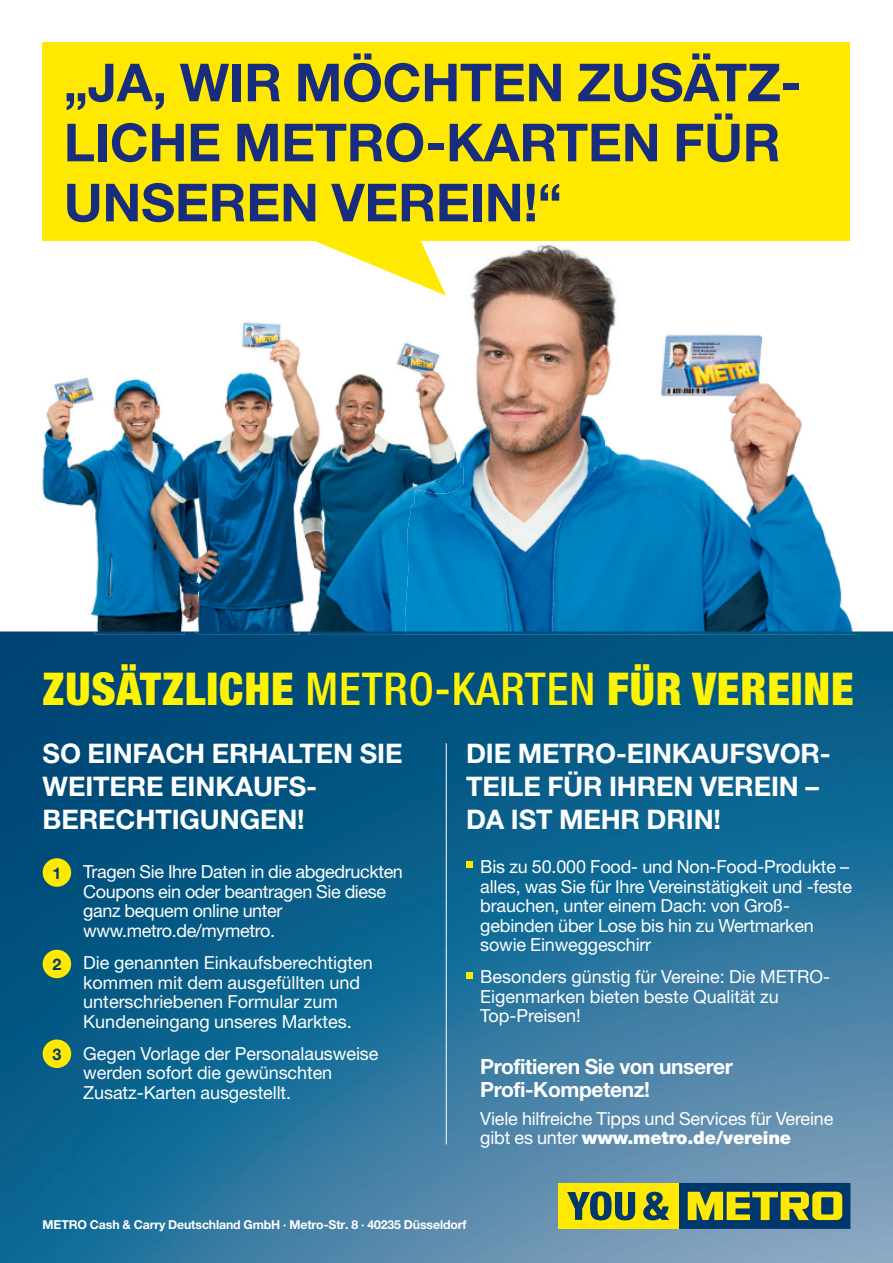
<style>
.page{position:relative;width:893px;height:1263px;background:#fff}
.page>*{position:absolute;margin:0;border:0;box-sizing:border-box;transform-origin:0 0}
.t1{font:700 52.5px/60px "Helvetica Neue LT Std";letter-spacing:-.005em;color:#182d7e}
.t2{font:900 condensed 45.3px "Helvetica Neue LT Std";letter-spacing:.02em;color:#fff400}
.t3{font:700 27px/33px "Helvetica Neue LT Std";letter-spacing:-.005em;color:#fff}
.t4{font:700 21px/22.5px "Helvetica Neue LT Std";letter-spacing:-.02em;color:#fff}
.t5{font:18px/19.5px "Helvetica Neue LT Std";letter-spacing:-.01em;color:#fff}
.t6{font:700 16.05px "Helvetica Neue LT Std";color:#00376c}
.t7{font:700 12.3px "Helvetica Neue LT Pro";letter-spacing:-.01em;color:#fff}
.s1{font-weight:500}
.s2{font-weight:900}
</style>
<div class="page">
<div style="left:43px;top:43px;width:807px;height:198px;background:#ffe900"></div>
<img style="left:42px;top:322px;width:363px;height:309px">
<img style="left:308px;top:604px;width:8px;height:27px">
<img style="left:405px;top:244px;width:448px;height:387px">
<img style="left:316px;top:451px;width:147px;height:180px">
<svg style="left:315px;top:241px;width:131px;height:54px"></svg>
<img style="left:0;top:631px;width:893px;height:632px">
<img style="left:195px;top:631px;width:104px;height:3px">
<img style="left:95px;top:631px;width:89px;height:3px">
<img style="left:316px;top:631px;width:539px;height:3px">
<svg style="left:308px;top:631px;width:8px;height:3px"></svg>
<div style="left:43px;top:858px;width:28px;height:29px;background:#ffe900;border-radius:50%"></div>
<div style="left:43px;top:950px;width:28px;height:28px;background:#ffe900;border-radius:50%"></div>
<div style="left:43px;top:1039px;width:28px;height:29px;background:#ffe900;border-radius:50%"></div>
<hr style="left:446px;top:743px;width:1px;height:401px;background:#fff">
<svg style="left:466px;top:862px;width:6px;height:6px"></svg>
<svg style="left:466px;top:973px;width:6px;height:6px"></svg>
<div style="left:679px;top:1183px;width:171px;height:46px;background:#00376c"></div>
<svg style="left:688px;top:1192px;width:154px;height:28px"></svg>
<div style="left:559px;top:1183px;width:120px;height:46px;background:#ffe900"></div>
<svg style="left:567px;top:1191px;width:102px;height:29px"></svg>
<h1 class="t1" style="left:64px;top:53px;width:740px">„JA, WIR MÖCHTEN ZUSÄTZ-<br>LICHE METRO-KARTEN FÜR<br>UNSEREN VEREIN!“</h1>
<h2 class="t2" style="left:43px;top:663px;width:813px">ZUSÄTZLICHE <span class="s1">METRO-KARTEN</span> FÜR VEREINE</h2>
<h3 class="t3" style="left:43px;top:737px;width:361px">SO EINFACH ERHALTEN SIE<br>WEITERE EINKAUFS-<br>BERECHTIGUNGEN!</h3>
<p class="t5" style="left:83px;top:864px;width:321px">Tragen Sie Ihre Daten in die abgedruckten<br>Coupons ein oder beantragen Sie diese ganz bequem online unter www.metro.de/mymetro.</p>
<p class="t5" style="left:83px;top:955px;width:291px">Die genannten Einkaufsberechtigten kommen mit dem ausgefüllten und unterschriebenen Formular zum Kundeneingang unseres Marktes.</p>
<p class="t5" style="left:83px;top:1045px;width:297px">Gegen Vorlage der Personalausweise werden sofort die gewünschten<br>Zusatz-Karten ausgestellt.</p>
<h3 class="t3" style="left:466px;top:737px;width:366px">DIE METRO-EINKAUFSVOR-<br>TEILE FÜR IHREN VEREIN –<br>DA IST MEHR DRIN!</h3>
<p class="t5" style="left:480px;top:859px;width:373px">Bis zu 50.000 Food- und Non-Food-Produkte – alles, was Sie für Ihre Vereinstätigkeit und -feste brauchen, unter einem Dach: von Groß&shy;gebinden über Lose bis hin zu Wertmarken sowie Einweggeschirr</p>
<p class="t5" style="left:480px;top:969px;width:351px">Besonders günstig für Vereine: Die METRO-<br>Eigenmarken bieten beste Qualität zu<br>Top-Preisen!</p>
<p class="t6" style="left:52px;top:864px;width:10px">1</p>
<p class="t6" style="left:52px;top:955px;width:10px">2</p>
<p class="t6" style="left:52px;top:1044px;width:10px">3</p>
<p class="t4" style="left:480px;top:1056px;width:254px">PROFITIEREN SIE VON UNSERER<br>PROFI-KOMPETENZ!</p>
<p class="t5" style="left:480px;top:1110px;width:355px">Viele hilfreiche Tipps und Services für Vereine gibt es unter <span class="s2">www.metro.de/vereine</span></p>
<p class="t7" style="left:43px;top:1217px;width:426px">METRO Cash &amp; Carry Deutschland GmbH · Metro-Str. 8 · 40235 Düsseldorf</p>
</div>
